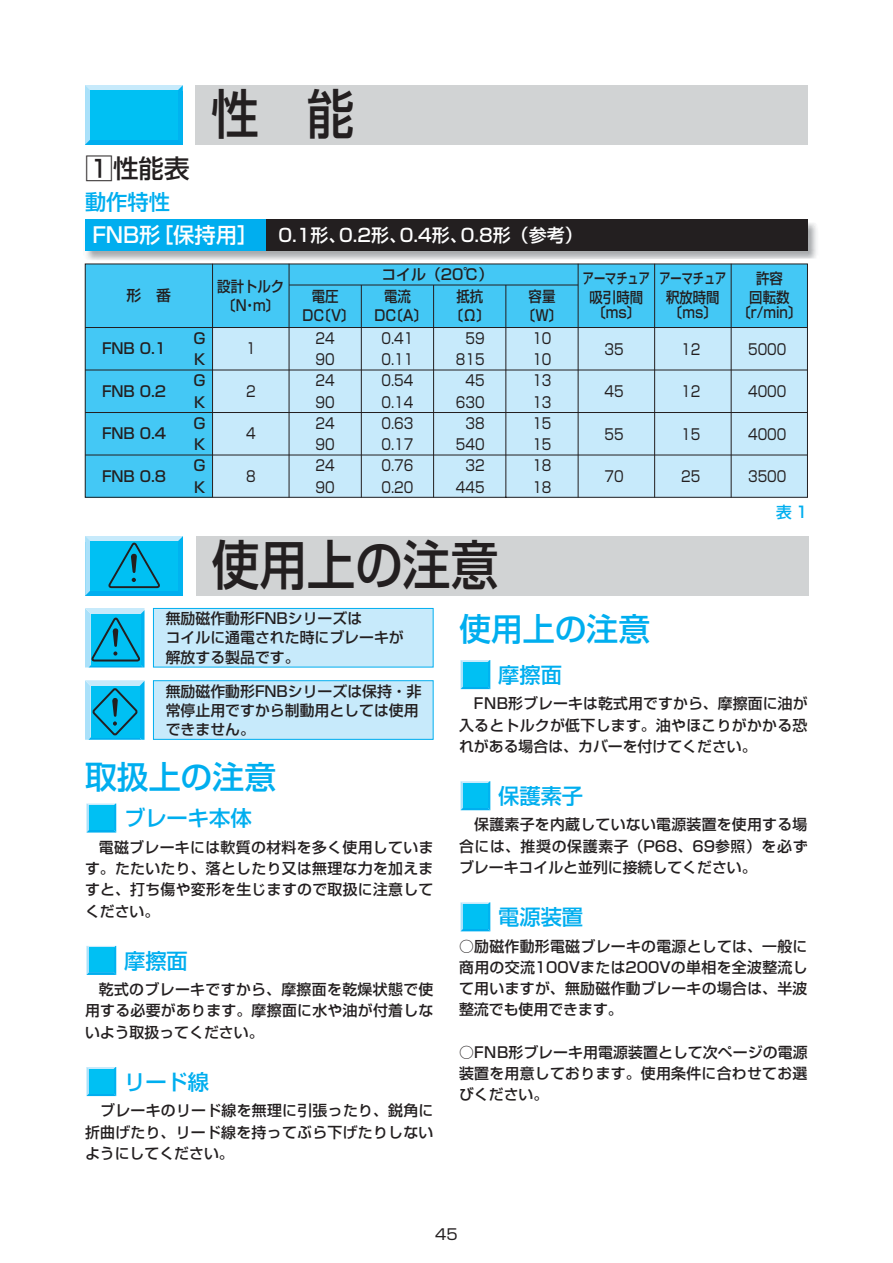
<style>
.page{position:relative;width:893px;height:1263px;background:#fff}
.page>*{position:absolute;margin:0;border:0;box-sizing:border-box;transform-origin:0 0}
.t1{font:53.25px "Shin Go Pro Medium 90 msp RKSJ H";color:#231f20;scale:.9 1}
.t2{font:53.1px "Shin Go Pro Medium 90 msp RKSJ H";color:#231f20;scale:.9 1}
.t3{font:31.95px "Shin Go Pro Medium 90 msp RKSJ H";color:#00aeef}
.t4{font:25.5px "Shin Go Pro Medium 90 msp RKSJ H";color:#231f20}
.t5{font:21.3px "Shin Go Pro Medium 90 msp RKSJ H";color:#00aeef}
.t6{font:18px "Shin Go Pro Medium 90 msp RKSJ H";color:#fff}
.t7{font:15.75px "Shin Go Pro Medium 90 msp RKSJ H";color:#00aeef}
.t8{font:14.85px/21.3px "Shin Go Pro Medium 90 msp RKSJ H";letter-spacing:.005em;color:#231f20;text-align:justify}
.t9{font:14.85px/21.3px "Shin Go Pro Regular 90 msp RKSJ H";color:#231f20;text-align:justify;scale:.85 1}
.t10{font:14.85px/19.2px "Shin Go Pro Medium 90 msp RKSJ H";letter-spacing:.005em;color:#231f20;text-align:center;scale:.9 1}
.t11{font:14.85px/19.2px "Shin Go Pro Medium 90 msp RKSJ H";letter-spacing:.005em;color:#231f20;text-align:center;scale:.75 1}
.t12{font:14.85px "Shin Go Pro Regular 90 msp RKSJ H";color:#231f20}
.s1{font-size:28.05px}
.s2{font-size:21.3px}
</style>
<div class="page">
<div style="left:85px;top:536px;width:98px;height:5px;background:#c7eafb"></div>
<svg style="left:85px;top:536px;width:5px;height:60px"></svg>
<div style="left:90px;top:541px;width:88px;height:50px;background:#00c0f3"></div>
<div style="left:196px;top:536px;width:613px;height:60px;background:#d1d3d4"></div>
<svg style="left:108px;top:536px;width:75px;height:60px"></svg>
<div style="left:85px;top:85px;width:98px;height:60px;background:#00aeef"></div>
<div style="left:85px;top:85px;width:98px;height:5px;background:#c7eafb"></div>
<svg style="left:85px;top:86px;width:5px;height:59px"></svg>
<svg style="left:178px;top:85px;width:5px;height:6px"></svg>
<div style="left:90px;top:90px;width:88px;height:50px;background:#00c0f3"></div>
<div style="left:196px;top:85px;width:612px;height:60px;background:#d1d3d4"></div>
<img style="left:86px;top:223px;width:731px;height:37px">
<div style="left:85px;top:219px;width:723px;height:32px;background:#231f20"></div>
<div style="left:85px;top:219px;width:181px;height:32px;background:#00aeef"></div>
<svg style="left:85px;top:264px;width:723px;height:234px;background:#8dd4ef"></svg>
<svg style="left:87px;top:804px;width:29px;height:29px"></svg>
<div style="left:89px;top:805px;width:25px;height:25px;background:#00c0f3"></div>
<svg style="left:87px;top:946px;width:29px;height:29px"></svg>
<div style="left:89px;top:948px;width:25px;height:24px;background:#00c0f3"></div>
<svg style="left:87px;top:1067px;width:29px;height:29px"></svg>
<div style="left:89px;top:1069px;width:25px;height:24px;background:#00c0f3"></div>
<svg style="left:461px;top:660px;width:29px;height:29px"></svg>
<div style="left:463px;top:662px;width:25px;height:24px;background:#00c0f3"></div>
<svg style="left:461px;top:781px;width:29px;height:29px"></svg>
<div style="left:463px;top:783px;width:25px;height:24px;background:#00c0f3"></div>
<svg style="left:461px;top:902px;width:29px;height:29px"></svg>
<div style="left:463px;top:904px;width:25px;height:25px;background:#00c0f3"></div>
<svg style="left:85px;top:608px;width:60px;height:60px;background:#2ab6de"></svg>
<svg style="left:85px;top:680px;width:60px;height:60px;background:#28b7e0"></svg>
<div style="left:153px;top:608px;width:280px;height:59px;background:#c7eafb"></div>
<div style="left:153px;top:608px;width:281px;height:60px;border:1px solid #00aeef"></div>
<div style="left:153px;top:681px;width:280px;height:58px;background:#c7eafb"></div>
<div style="left:153px;top:680px;width:281px;height:60px;border:1px solid #00aeef"></div>
<h3 class="t4" style="left:85px;top:159px;width:106px"><span class="s1">1</span>性能表</h3>
<h3 class="t5" style="left:85px;top:194px;width:87px">動作特性</h3>
<h2 class="t2" style="left:211px;top:95px;width:161px">性　能</h2>
<p class="t6" style="left:92px;top:228px;width:492px"><span class="s2">FNB形［保持用］</span> 0.1形、0.2形、0.4形、0.8形（参考）</p>
<p class="t8" style="left:381px;top:266px;width:113px">コイル（20℃）</p>
<p class="t8" style="left:126px;top:287px;width:46px">形　番</p>
<p class="t10" style="left:217px;top:279px;width:76px">設計トルク〔N・m〕</p>
<p class="t10" style="left:302px;top:289px;width:59px">電圧<br>DC〔V〕</p>
<p class="t10" style="left:374px;top:289px;width:60px">電流<br>DC〔A〕</p>
<p class="t10" style="left:450px;top:289px;width:46px">抵抗〔Ω〕</p>
<p class="t10" style="left:522px;top:289px;width:46px">容量〔W〕</p>
<p class="t11" style="left:583px;top:271px;width:91px">アーマチュア吸引時間</p>
<p class="t10" style="left:592px;top:305px;width:55px">〔ms〕</p>
<p class="t8" style="left:102px;top:340px;width:66px">FNB 0.1</p>
<p class="t8" style="left:102px;top:383px;width:66px">FNB 0.2</p>
<p class="t8" style="left:102px;top:425px;width:66px">FNB 0.4</p>
<p class="t8" style="left:102px;top:468px;width:66px">FNB 0.8</p>
<p class="t8" style="left:193px;top:330px;width:14px">G K G K G K G K</p>
<p class="t9" style="left:246px;top:340px;width:13px">1</p>
<p class="t9" style="left:246px;top:383px;width:13px">2</p>
<p class="t9" style="left:246px;top:425px;width:13px">4</p>
<p class="t9" style="left:246px;top:468px;width:13px">8</p>
<p class="t9" style="left:316px;top:330px;width:24px">24<br>90<br>24<br>90<br>24<br>90<br>24<br>90</p>
<p class="t9" style="left:381px;top:330px;width:39px">0.41<br>0.11<br>0.54<br>0.14<br>0.63<br>0.17<br>0.76<br>0.20</p>
<p class="t9" style="left:456px;top:330px;width:35px;text-align:right">59<br>815<br>45<br>630<br>38<br>540<br>32<br>445</p>
<p class="t9" style="left:532px;top:330px;width:24px">10<br>10<br>13<br>13<br>15<br>15<br>18<br>18</p>
<p class="t9" style="left:605px;top:340px;width:24px">35</p>
<p class="t9" style="left:605px;top:383px;width:24px">45</p>
<p class="t9" style="left:605px;top:425px;width:24px">55</p>
<p class="t9" style="left:605px;top:468px;width:24px">70</p>
<p class="t11" style="left:659px;top:271px;width:91px">アーマチュア釈放時間</p>
<p class="t10" style="left:669px;top:305px;width:55px">〔ms〕</p>
<p class="t9" style="left:681px;top:340px;width:24px">12</p>
<p class="t9" style="left:681px;top:383px;width:24px">12</p>
<p class="t9" style="left:681px;top:425px;width:24px">15</p>
<p class="t9" style="left:681px;top:468px;width:24px">25</p>
<h1 class="t1" style="left:211px;top:545px;width:321px">使用上の注意</h1>
<p class="t10" style="left:749px;top:271px;width:46px">許容回転数</p>
<p class="t10" style="left:737px;top:305px;width:73px">〔r/min〕</p>
<p class="t9" style="left:748px;top:340px;width:47px">5000</p>
<p class="t9" style="left:748px;top:383px;width:47px">4000</p>
<p class="t9" style="left:748px;top:425px;width:47px">4000</p>
<p class="t9" style="left:748px;top:468px;width:47px">3500</p>
<p class="t7" style="left:776px;top:507px;width:33px">表 1</p>
<p class="t8" style="left:166px;top:611px;width:240px;line-height:19.2px;text-align:left">無励磁作動形FNBシリーズは<br>コイルに通電された時にブレーキが解放する製品です。</p>
<p class="t8" style="left:166px;top:683px;width:257px;line-height:19.2px;text-align:left">無励磁作動形FNBシリーズは保持・非常停止用ですから制動用としては使用できません。</p>
<h3 class="t3" style="left:85px;top:765px;width:193px">取扱上の注意</h3>
<h3 class="t5" style="left:124px;top:810px;width:129px">ブレーキ本体</h3>
<p class="t8" style="left:85px;top:839px;width:350px;text-indent:14px">電磁ブレーキには軟質の材料を多く使用しています。たたいたり、落としたり又は無理な力を加えますと、打ち傷や変形を生じますので取扱に注意してください。</p>
<h3 class="t5" style="left:124px;top:953px;width:65px">摩擦面</h3>
<p class="t8" style="left:85px;top:981px;width:350px;text-indent:14px">乾式のブレーキですから、摩擦面を乾燥状態で使用する必要があります。摩擦面に水や油が付着しないよう取扱ってください。</p>
<h3 class="t5" style="left:124px;top:1074px;width:87px">リード線</h3>
<p class="t8" style="left:85px;top:1102px;width:350px">　ブレーキのリード線を無理に引張ったり、鋭角に折曲げたり、リード線を持ってぶら下げたりしないようにしてください。</p>
<h3 class="t3" style="left:459px;top:617px;width:193px">使用上の注意</h3>
<h3 class="t5" style="left:498px;top:667px;width:65px">摩擦面</h3>
<p class="t8" style="left:459px;top:695px;width:350px">　FNB形ブレーキは乾式用ですから、摩擦面に油が入るとトルクが低下します。油やほこりがかかる恐れがある場合は、カバーを付けてください。</p>
<h3 class="t5" style="left:498px;top:788px;width:87px">保護素子</h3>
<p class="t8" style="left:459px;top:816px;width:350px">　保護素子を内蔵していない電源装置を使用する場合には、推奨の保護素子（P68、69参照）を必ずブレーキコイルと並列に接続してください。</p>
<h3 class="t5" style="left:498px;top:909px;width:87px">電源装置</h3>
<p class="t8" style="left:459px;top:937px;width:350px">○励磁作動形電磁ブレーキの電源としては、一般に商用の交流100Vまたは200Vの単相を全波整流して用いますが、無励磁作動ブレーキの場合は、半波整流でも使用できます。</p>
<p class="t8" style="left:459px;top:1044px;width:350px">○FNB形ブレーキ用電源装置として次ページの電源装置を用意しております。使用条件に合わせてお選びください。</p>
<p class="t12" style="left:435px;top:1228px;width:24px">45</p>
</div>
